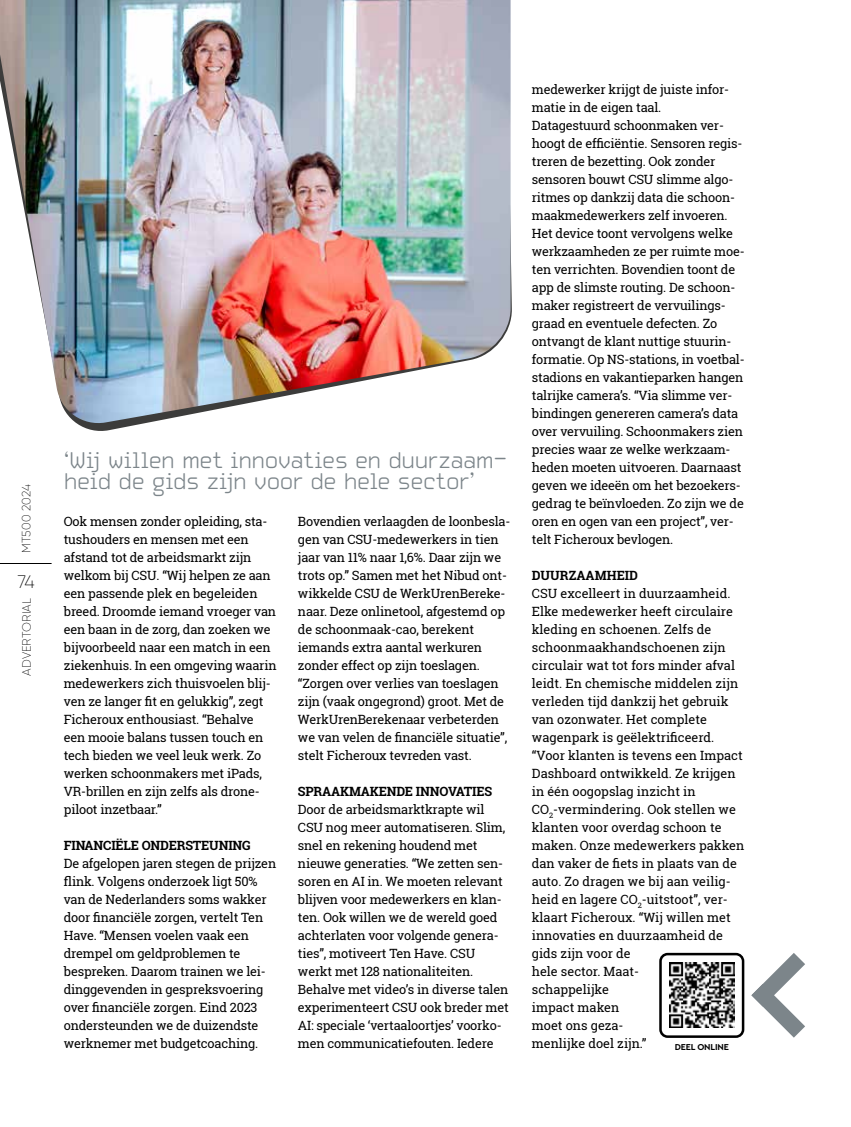
<style>
.page{position:relative;width:851px;height:1127px;background:#fff}
.page>*{position:absolute;margin:0;border:0;box-sizing:border-box;transform-origin:0 0}
.t1{font:300 22.5px/21px "Automate OT";letter-spacing:-.02em;color:#7c858a}
.t2{font:200 18px "Gilroy";color:#000}
.t3{font:12.75px/18px "Roboto Slab";letter-spacing:-.015em;color:#000}
.t4{font:700 12.75px "Roboto Slab";letter-spacing:-.015em;color:#000}
.t5{font:200 12px "Gilroy";letter-spacing:.01em;color:#000}
.t6{font:700 9px "Cera Pro";letter-spacing:-.015em;color:#000}
</style>
<div class="page">
<svg style="left:751px;top:953px;width:54px;height:84px"></svg>
<img style="left:0;top:0;width:510px;height:426px">
<hr style="left:0;top:563px;width:52px;height:1px;background:#000">
<img style="left:669px;top:963px;width:65px;height:65px">
<div style="left:659px;top:953px;width:85px;height:85px;border:3px solid #000;border-radius:7px"></div>
<p class="t5" style="left:19px;top:553px;width:70px;rotate:-90deg">MT500 2024</p>
<h2 class="t2" style="left:17px;top:571px;width:19px">74</h2>
<p class="t5" style="left:19px;top:676px;width:79px;rotate:-90deg">ADVERTORIAL</p>
<h1 class="t1" style="left:64px;top:449px;width:445px">‘Wij willen met innovaties en duurzaam&shy;heid de gids zijn voor de hele sector’</h1>
<p class="t3" style="left:64px;top:512px;width:214px">Ook mensen zonder opleiding, sta&shy;tushouders en mensen met een afstand tot de arbeidsmarkt zijn welkom bij CSU. “Wij helpen ze aan een passende plek en begeleiden breed. Droomde iemand vroeger van een baan in de zorg, dan zoeken we bijvoorbeeld naar een match in een ziekenhuis. In een omgeving waarin medewerkers zich thuisvoelen blij&shy;ven ze langer fit en gelukkig”, zegt<br>Ficheroux enthousiast. “Behalve een mooie balans tussen touch en tech bieden we veel leuk werk. Zo werken schoonmakers met iPads,<br>VR-brillen en zijn zelfs als drone&shy;piloot inzetbaar.”</p>
<p class="t4" style="left:64px;top:837px;width:188px">FINANCIËLE ONDERSTEUNING</p>
<p class="t3" style="left:64px;top:854px;width:214px">De afgelopen jaren stegen de prijzen flink. Volgens onderzoek ligt 50% van de Nederlanders soms wakker door financiële zorgen, vertelt Ten Have. “Mensen voelen vaak een drempel om geldproblemen te bespreken. Daarom trainen we lei&shy;dinggevenden in gespreksvoering over financiële zorgen. Eind 2023 ondersteunden we de duizendste werknemer met budgetcoaching.</p>
<p class="t3" style="left:298px;top:512px;width:214px">Bovendien verlaagden de loonbesla&shy;gen van CSU-medewerkers in tien jaar van 11% naar 1,6%. Daar zijn we trots op.” Samen met het Nibud ont&shy;wikkelde CSU de WerkUrenBereke&shy;naar. Deze onlinetool, afgestemd op de schoonmaak-cao, berekent iemands extra aantal werkuren zonder effect op zijn toeslagen. “Zorgen over verlies van toeslagen zijn (vaak ongegrond) groot. Met de WerkUrenBerekenaar verbeterden we van velen de financiële situatie”, stelt Ficheroux tevreden vast.</p>
<p class="t4" style="left:298px;top:783px;width:195px">SPRAAKMAKENDE INNOVATIES</p>
<p class="t3" style="left:298px;top:800px;width:212px">Door de arbeidsmarktkrapte wil CSU nog meer automatiseren. Slim, snel en rekening houdend met nieuwe generaties. “We zetten sen&shy;soren en AI in. We moeten relevant blijven voor medewerkers en klan&shy;ten. Ook willen we de wereld goed achterlaten voor volgende genera&shy;ties”, motiveert Ten Have. CSU werkt met 128 nationaliteiten.<br>Behalve met video’s in diverse talen experimenteert CSU ook breder met AI: speciale ‘vertaaloortjes’ voorko&shy;men communicatiefouten. Iedere</p>
<p class="t3" style="left:531px;top:80px;width:214px">medewerker krijgt de juiste infor&shy;matie in de eigen taal.<br>Datagestuurd schoonmaken ver&shy;hoogt de efficiëntie. Sensoren regis&shy;treren de bezetting. Ook zonder sensoren bouwt CSU slimme algo&shy;ritmes op dankzij data die schoon&shy;maakmedewerkers zelf invoeren.<br>Het device toont vervolgens welke werkzaamheden ze per ruimte moe&shy;ten verrichten. Bovendien toont de app de slimste routing. De schoon&shy;maker registreert de vervuilings&shy;graad en eventuele defecten. Zo ontvangt de klant nuttige stuurin&shy;formatie. Op NS-stations, in voetbal&shy;stadions en vakantieparken hangen talrijke camera’s. “Via slimme ver&shy;bindingen genereren camera’s data over vervuiling. Schoonmakers zien precies waar ze welke werkzaam&shy;heden moeten uitvoeren. Daarnaast geven we ideeën om het bezoekers&shy;gedrag te beïnvloeden. Zo zijn we de oren en ogen van een project”, ver&shy;telt Ficheroux bevlogen.</p>
<p class="t4" style="left:531px;top:567px;width:108px">DUURZAAMHEID</p>
<p class="t3" style="left:531px;top:584px;width:214px">CSU excelleert in duurzaamheid.<br>Elke medewerker heeft circulaire kleding en schoenen. Zelfs de schoonmaakhandschoenen zijn circulair wat tot fors minder afval leidt. En chemische middelen zijn verleden tijd dankzij het gebruik van ozonwater. Het complete wagenpark is geëlektrificeerd. “Voor klanten is tevens een Impact<br>Dashboard ontwikkeld. Ze krijgen in één oogopslag inzicht in<br>CO<sub>2</sub>-vermindering. Ook stellen we klanten voor overdag schoon te maken. Onze medewerkers pakken dan vaker de fiets in plaats van de auto. Zo dragen we bij aan veilig&shy;heid en lagere CO<sub>2</sub>-uitstoot”, ver&shy;klaart Ficheroux. “Wij willen met innovaties en duurzaamheid de</p>
<p class="t3" style="left:531px;top:944px;width:116px">gids zijn voor de hele sector. Maat&shy;schappelijke impact maken moet ons geza&shy;menlijke doel zijn.”</p>
<p class="t6" style="left:674px;top:1040px;width:56px">DEEL ONLINE</p>
</div>
